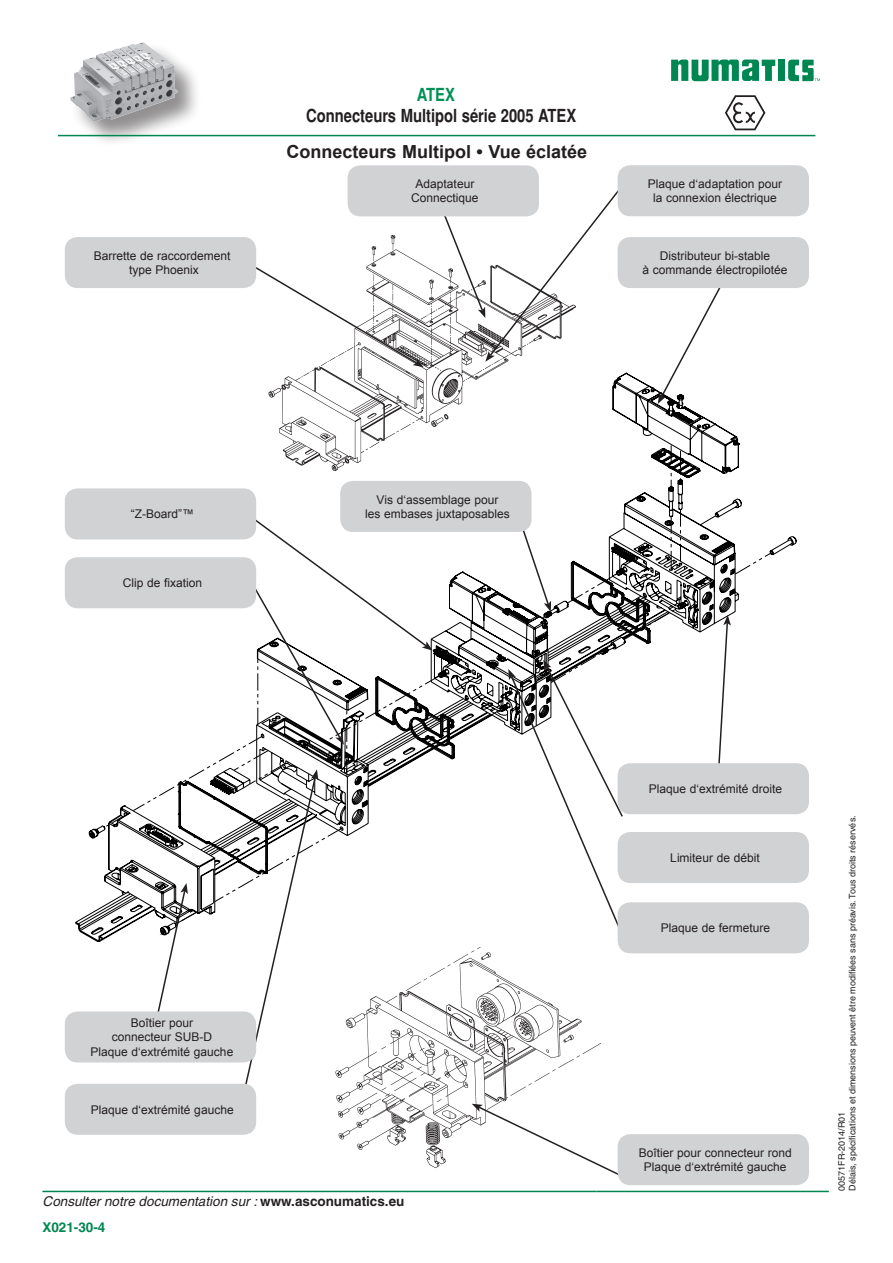
<style>
.page{position:relative;width:893px;height:1263px;background:#fff}
.page>*{position:absolute;margin:0;border:0;box-sizing:border-box;transform-origin:0 0}
.t1{font:700 condensed 18px "Helvetica";color:#231f20}
.t2{font:700 18px "Arial";color:#231f20}
.t3{font:700 condensed 18px "Helvetica";color:#009055}
.t4{font:italic 13.5px/26.1px "Helvetica";color:#231f20}
.t5{font:12px/14.4px "Arial";color:#231f20;text-align:center}
.t6{font:9px "Helvetica";color:#231f20}
.s1{font-weight:700;font-style:normal}
.s2{font-weight:700;font-style:normal;color:#008751}
</style>
<div class="page">
<div style="left:70px;top:42px;width:133px;height:106px;background:#231f20;opacity:.5"></div>
<img style="left:70px;top:42px;width:108px;height:80px">
<svg style="left:76px;top:373px;width:663px;height:167px"></svg>
<svg style="left:671px;top:445px;width:1px;height:44px"></svg>
<svg style="left:680px;top:451px;width:1px;height:31px"></svg>
<svg style="left:76px;top:571px;width:542px;height:371px"></svg>
<img style="left:263px;top:235px;width:326px;height:252px">
<img style="left:338px;top:948px;width:263px;height:221px">
<svg style="left:472px;top:1104px;width:153px;height:75px"></svg>
<svg style="left:508px;top:499px;width:234px;height:437px"></svg>
<svg style="left:97px;top:508px;width:336px;height:607px"></svg>
<svg style="left:658px;top:288px;width:64px;height:116px"></svg>
<svg style="left:247px;top:259px;width:177px;height:108px"></svg>
<div style="left:65px;top:237px;width:191px;height:51px;background:#d1d2d4;border-radius:13px"></div>
<svg style="left:439px;top:186px;width:183px;height:176px"></svg>
<div style="left:65px;top:488px;width:191px;height:51px;background:#d1d2d4;border-radius:13px"></div>
<div style="left:65px;top:557px;width:191px;height:51px;background:#d1d2d4;border-radius:13px"></div>
<div style="left:65px;top:1011px;width:191px;height:51px;background:#d1d2d4;border-radius:13px"></div>
<div style="left:65px;top:1084px;width:191px;height:51px;background:#d1d2d4;border-radius:13px"></div>
<div style="left:348px;top:165px;width:191px;height:51px;background:#d1d2d4;border-radius:13px"></div>
<div style="left:618px;top:165px;width:191px;height:51px;background:#d1d2d4;border-radius:13px"></div>
<div style="left:618px;top:237px;width:191px;height:51px;background:#d1d2d4;border-radius:13px"></div>
<div style="left:340px;top:481px;width:192px;height:51px;background:#d1d2d4;border-radius:13px"></div>
<div style="left:618px;top:763px;width:191px;height:51px;background:#d1d2d4;border-radius:13px"></div>
<div style="left:618px;top:832px;width:191px;height:51px;background:#d1d2d4;border-radius:13px"></div>
<div style="left:618px;top:902px;width:191px;height:51px;background:#d1d2d4;border-radius:13px"></div>
<div style="left:618px;top:1134px;width:191px;height:51px;background:#d1d2d4;border-radius:13px"></div>
<hr style="left:42px;top:1191px;width:555px;height:1px;background:#008751">
<hr style="left:597px;top:1191px;width:232px;height:1px;background:#008751">
<hr style="left:58px;top:135px;width:757px;height:1px;background:#008751">
<div style="left:778px;top:60px;width:7px;height:21px;background:#008751"></div>
<svg style="left:671px;top:60px;width:104px;height:21px"></svg>
<svg style="left:788px;top:60px;width:32px;height:21px"></svg>
<svg style="left:725px;top:95px;width:40px;height:35px"></svg>
<p class="t5" style="left:94px;top:248px;width:138px">Barrette de raccordement</p>
<p class="t5" style="left:129px;top:263px;width:71px">type Phoenix</p>
<h1 class="t3" style="left:417px;top:84px;width:40px">ATEX</h1>
<p class="t1" style="left:306px;top:105px;width:272px">Connecteurs Multipol série 2005 ATEX</p>
<p class="t2" style="left:287px;top:140px;width:302px">Connecteurs Multipol • Vue éclatée</p>
<p class="t5" style="left:416px;top:177px;width:60px">Adaptateur</p>
<p class="t5" style="left:411px;top:191px;width:69px">Connectique</p>
<p class="t5" style="left:648px;top:177px;width:136px">Plaque d‘adaptation pour</p>
<p class="t5" style="left:653px;top:191px;width:125px">la connexion électrique</p>
<p class="t5" style="left:660px;top:248px;width:112px">Distributeur bi-stable</p>
<p class="t5" style="left:643px;top:263px;width:146px">à commande électropilotée</p>
<p class="t5" style="left:131px;top:507px;width:65px">“Z-Board”™</p>
<p class="t5" style="left:123px;top:576px;width:81px">Clip de fixation</p>
<p class="t5" style="left:377px;top:492px;width:123px">Vis d‘assemblage pour</p>
<p class="t5" style="left:365px;top:507px;width:146px">les embases juxtaposables</p>
<p class="t5" style="left:131px;top:1016px;width:64px">Boîtier pour</p>
<p class="t5" style="left:112px;top:1030px;width:102px">connecteur SUB-D</p>
<p class="t5" style="left:91px;top:1044px;width:144px">Plaque d‘extrémité gauche</p>
<p class="t5" style="left:91px;top:1102px;width:144px">Plaque d‘extrémité gauche</p>
<p class="t4" style="left:42px;top:1188px;width:363px">Consulter notre documentation sur : <span class="s1">www.asconumatics.eu<br></span><span class="s2">X021-30-4</span></p>
<p class="t5" style="left:649px;top:782px;width:135px">Plaque d‘extrémité droite</p>
<p class="t5" style="left:670px;top:851px;width:91px">Limiteur de débit</p>
<p class="t5" style="left:661px;top:921px;width:111px">Plaque de fermeture</p>
<p class="t5" style="left:639px;top:1145px;width:155px">Boîtier pour connecteur rond<br>Plaque d‘extrémité gauche</p>
<p class="t6" style="left:847px;top:1191px;width:375px;rotate:-90deg">Délais, spécifications et dimensions peuvent être modifiées sans préavis. Tous droits réservés.</p>
<p class="t6" style="left:836px;top:1191px;width:81px;rotate:-90deg">00571FR-2014/R01</p>
</div>
